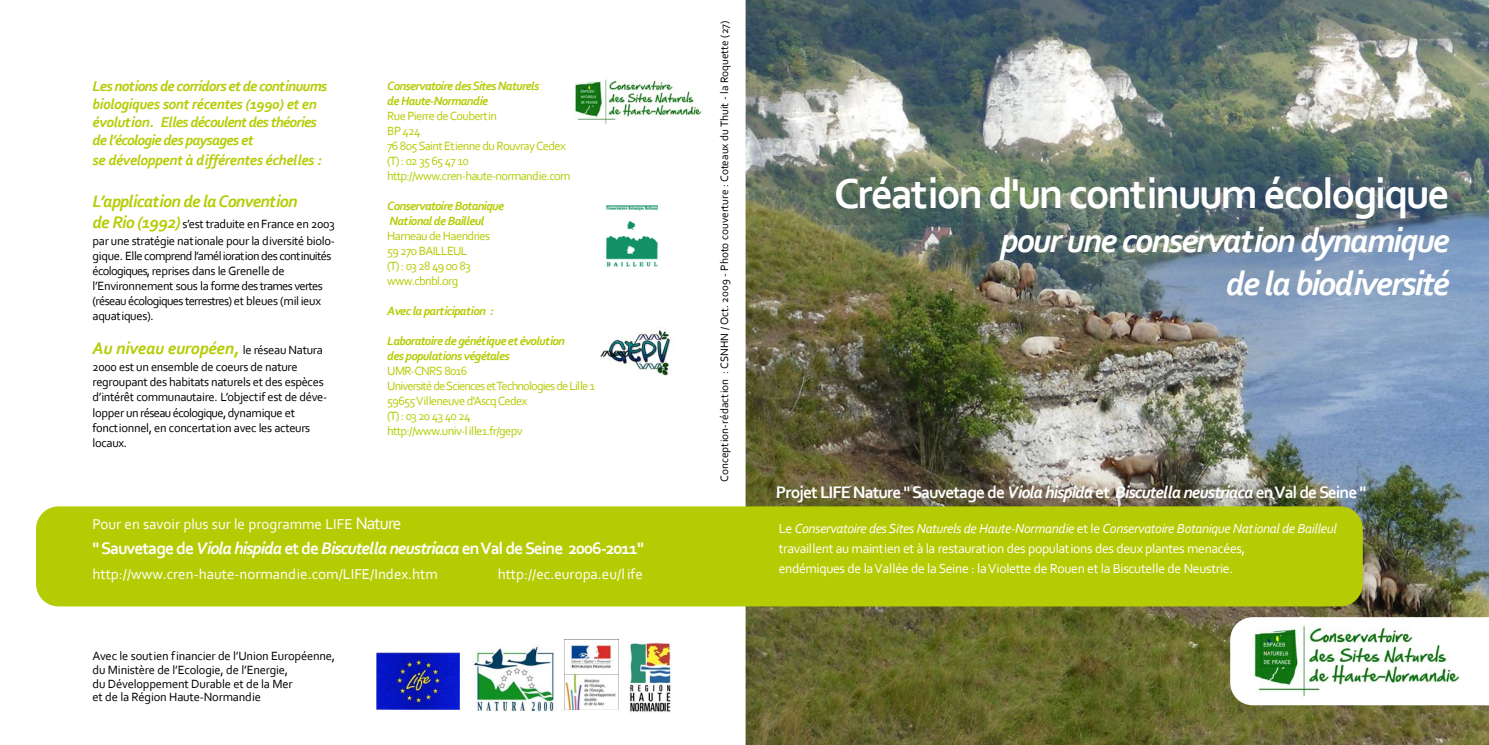
<style>
.page{position:relative;width:1489px;height:745px;background:#fff}
.page>*{position:absolute;margin:0;border:0;box-sizing:border-box;transform-origin:0 0}
.t1{font:700 43.75px "Corbel";letter-spacing:-.05em;color:#fff}
.t2{font:italic 700 35px/43.8px "Corbel";letter-spacing:-.05em;color:#fff;text-align:right}
.t3{font:700 17.5px "Corbel";letter-spacing:-.05em;color:#fff}
.t4{font:italic 700 17.5px "Corbel";letter-spacing:-.015em;color:#b5cc05}
.t5{font:italic 700 17.5px "Corbel";letter-spacing:-.04em;color:#b5cc05}
.t6{font:italic 700 15px/18px "Corbel";letter-spacing:-.05em;color:#b5cc05}
.t7{font:15px "Corbel";color:#fff}
.t8{font:italic 700 15px "Corbel";letter-spacing:-.025em;color:#b5cc05}
.t9{font:13.75px/20px "Corbel";letter-spacing:-.025em;color:#fff}
.t10{font:12.5px/15px "Corbel";letter-spacing:-.05em;color:#b5cc05}
.t11{font:12.5px/15px "Corbel";letter-spacing:-.025em;color:#000}
.t12{font:12.5px/15px "Corbel";letter-spacing:-.05em;color:#000}
.t13{font:italic 700 12.5px "Corbel";letter-spacing:-.05em;color:#b5cc05}
.t14{font:11.25px "Corbel";color:#000}
.s1{font-weight:700;font-style:italic;font-size:17.5px;color:#b5cc05}
.s2{font-weight:400;font-style:normal;font-size:12.5px;color:#000}
.s3{font-weight:700;font-style:italic}
.s4{font-size:17.5px}
.s5{font-style:italic}
</style>
<div class="page">
<img style="left:745px;top:0;width:743px;height:744px">
<svg style="left:1230px;top:616px;width:258px;height:88px"></svg>
<div style="left:1247px;top:625px;width:221px;height:73px;background:#fff"></div>
<img style="left:1254px;top:626px;width:205px;height:71px">
<svg style="left:564px;top:639px;width:55px;height:71px"></svg>
<img style="left:565px;top:639px;width:53px;height:69px">
<img style="left:629px;top:641px;width:42px;height:71px">
<img style="left:376px;top:652px;width:84px;height:56px">
<img style="left:473px;top:646px;width:81px;height:66px">
<div style="left:36px;top:506px;width:1326px;height:100px;background:#b5cc05;border-radius:22px"></div>
<img style="left:600px;top:327px;width:71px;height:49px">
<img style="left:606px;top:205px;width:51px;height:62px">
<img style="left:574px;top:79px;width:128px;height:46px">
<p class="t6" style="left:92px;top:78px;width:236px">Les notions de corridors et de continuums biologiques sont récentes (1990) et en évolution. Elles découlent des théories de l’écologie des paysages et</p>
<p class="t8" style="left:92px;top:153px;width:231px">se développent à différentes échelles :</p>
<p class="t5" style="left:92px;top:194px;width:206px">L’application de la Convention</p>
<p class="t11" style="left:92px;top:216px;width:244px;line-height:17.2px"><span class="s1">de Rio (1992)</span> s’est traduite en France en 2003 par une stratégie nationale pour la diversité biolo-</p>
<p class="t12" style="left:92px;top:249px;width:240px">gique. Elle comprend l’amél ioration des continuités écologiques, reprises dans le Grenelle de l’Environnement sous la forme des trames vertes (réseau écologiques terrestres) et bleues (mil ieux aquatiques).</p>
<p class="t4" style="left:92px;top:341px;width:232px">Au niveau européen, <span class="s2">le réseau Natura</span></p>
<p class="t11" style="left:93px;top:360px;width:236px">2000 est un ensemble de coeurs de nature regroupant des habitats naturels et des espèces d’intérêt communautaire. L’objectif est de déve&shy;lopper un réseau écologique, dynamique et fonctionnel, en concertation avec les acteurs locaux.</p>
<p class="t10" style="left:387px;top:79px;width:185px"><span class="s3">Conservatoire des Sites Naturels<br>de Haute-Normandie<br></span>Rue Pierre de Coubertin<br>BP 424<br>76 805 Saint Etienne du Rouvray Cedex (T) : 02 35 65 47 10 http://www.cren-haute-normandie.com</p>
<p class="t10" style="left:387px;top:199px;width:118px"><span class="s3">Conservatoire Botanique<br>National de Bailleul<br></span>Hameau de Haendries<br>59 270 BAILLEUL<br>(T) : 03 28 49 00 83 www.cbnbl.org</p>
<p class="t13" style="left:387px;top:305px;width:108px">Avec la participation :</p>
<p class="t10" style="left:387px;top:334px;width:209px"><span class="s3">Laboratoire de génétique et évolution<br>des populations végétales<br></span>UMR-CNRS 8016<br>Université de Sciences et Technologies de Lille 1<br>59655 Villeneuve d'Ascq Cedex<br>(T) : 03 20 43 40 24<br>http://www.univ-l ille1.fr/gepv</p>
<p class="t7" style="left:92px;top:517px;width:310px">Pour en savoir plus sur le programme LIFE <span class="s4">Nature</span></p>
<p class="t3" style="left:92px;top:540px;width:553px">" Sauvetage de <span class="s5">Viola hispida</span> et de <span class="s5">Biscutella neustriaca</span> en Val de Seine 2006-2011"</p>
<p class="t7" style="left:92px;top:567px;width:347px">http://www.cren-haute-normandie.com/LIFE/Index.htm</p>
<p class="t7" style="left:498px;top:567px;width:146px">http://ec.europa.eu/l ife</p>
<p class="t11" style="left:92px;top:649px;width:244px;line-height:13.8px">Avec le soutien financier de l’Union Européenne, du Ministère de l’Ecologie, de l’Energie,<br>du Développement Durable et de la Mer<br>et de la Région Haute-Normandie</p>
<p class="t14" style="left:719px;top:481px;width:462px;rotate:-90deg">Conception-rédaction : CSNHN / Oct. 2009 - Photo couverture : Coteaux du Thuit - la Roquette (27)</p>
<p class="t1" style="left:834px;top:175px;width:617px">Création d'un continuum écologique</p>
<p class="t2" style="left:1000px;top:221px;width:451px">pour une conservation dynamique de la biodiversité</p>
<p class="t3" style="left:775px;top:484px;width:592px">Projet LIFE Nature " Sauvetage de <span class="s5">Viola hispida</span> et <span class="s5">Biscutella neustriaca</span> en Val de Seine "</p>
<p class="t9" style="left:778px;top:519px;width:559px">Le <span class="s5">Conservatoire des Sites Naturels de Haute-Normandie</span> et le <span class="s5">Conservatoire Botanique National de Bailleul </span>travaillent au maintien et à la restauration des populations des deux plantes menacées,<br>endémiques de la Vallée de la Seine : la Violette de Rouen et la Biscutelle de Neustrie.</p>
</div>
